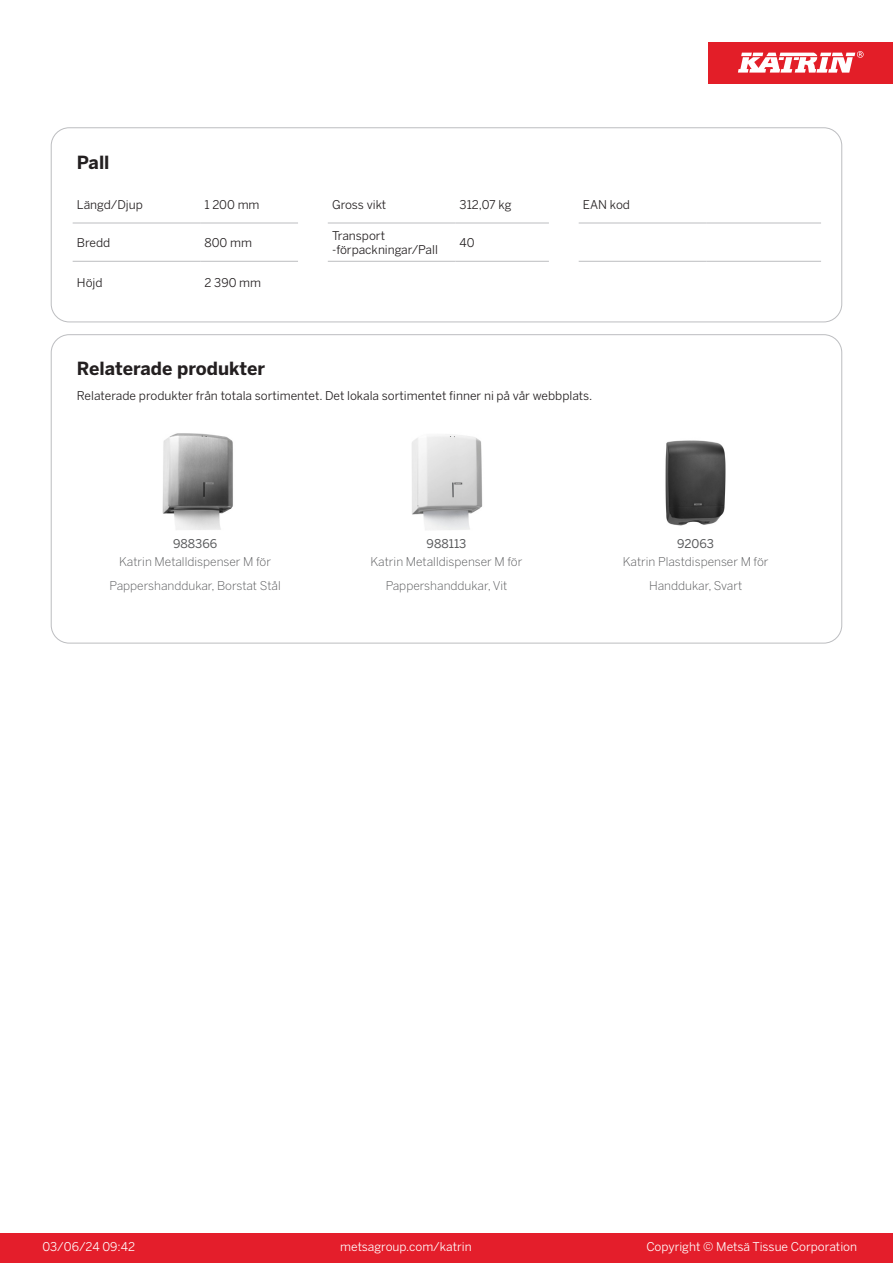
<style>
.page{position:relative;width:893px;height:1263px;background:#fff}
.page>*{position:absolute;margin:0;border:0;box-sizing:border-box;transform-origin:0 0}
.T_TableHeader{font:700 18px "Benton Sans";color:#231f20}
.T_TableBody{font:12px "Benton Sans";color:#231f20}
.T_RelatedName{font:300 12px/24px "Benton Sans";color:#57585a;text-align:center}
.t1{font:12px "Benton Sans";color:#fff}
.T_RelatedCode{font:12px "Benton Sans";color:#57585a}
</style>
<div class="page">
<div style="left:0;top:1233px;width:893px;height:30px;background:#e41e2b"></div>
<div style="left:708px;top:43px;width:185px;height:41px;background:#e31e28"></div>
<svg style="left:738px;top:51px;width:126px;height:22px"></svg>
<hr style="left:73px;top:223px;width:127px;height:1px;background:#bcbdc0">
<hr style="left:200px;top:223px;width:98px;height:1px;background:#bcbdc0">
<hr style="left:328px;top:223px;width:127px;height:1px;background:#bcbdc0">
<hr style="left:455px;top:223px;width:94px;height:1px;background:#bcbdc0">
<hr style="left:579px;top:223px;width:127px;height:1px;background:#bcbdc0">
<hr style="left:706px;top:223px;width:115px;height:1px;background:#bcbdc0">
<hr style="left:73px;top:261px;width:127px;height:1px;background:#bcbdc0">
<hr style="left:200px;top:261px;width:98px;height:1px;background:#bcbdc0">
<hr style="left:328px;top:261px;width:127px;height:1px;background:#bcbdc0">
<hr style="left:455px;top:261px;width:94px;height:1px;background:#bcbdc0">
<hr style="left:579px;top:261px;width:127px;height:1px;background:#bcbdc0">
<hr style="left:706px;top:261px;width:115px;height:1px;background:#bcbdc0">
<div style="left:51px;top:128px;width:791px;height:194px;border:1px solid #bcbdc0;border-radius:18px"></div>
<img style="left:162px;top:433px;width:71px;height:97px">
<img style="left:412px;top:435px;width:71px;height:95px">
<img style="left:665px;top:440px;width:61px;height:86px">
<p class="T_TableHeader" style="left:77px;top:151px;width:34px">Pall</p>
<p class="T_TableBody" style="left:77px;top:197px;width:68px">Längd/Djup</p>
<p class="T_TableBody" style="left:204px;top:197px;width:57px">1 200 mm</p>
<p class="T_TableBody" style="left:332px;top:197px;width:56px">Gross vikt</p>
<p class="T_TableBody" style="left:460px;top:197px;width:53px">312,07 kg</p>
<p class="T_TableBody" style="left:583px;top:197px;width:49px">EAN kod</p>
<p class="T_TableBody" style="left:77px;top:235px;width:35px">Bredd</p>
<p class="T_TableBody" style="left:204px;top:235px;width:49px">800 mm</p>
<p class="T_TableBody" style="left:332px;top:228px;width:55px">Transport</p>
<p class="T_TableBody" style="left:332px;top:243px;width:107px">-förpackningar/Pall</p>
<p class="T_TableBody" style="left:460px;top:235px;width:17px">40</p>
<p class="T_TableBody" style="left:77px;top:276px;width:27px">Höjd</p>
<p class="T_TableBody" style="left:204px;top:276px;width:58px">2 390 mm</p>
<p class="T_TableHeader" style="left:77px;top:357px;width:190px">Relaterade produkter</p>
<p class="T_TableBody" style="left:77px;top:388px;width:517px">Relaterade produkter från totala sortimentet. Det lokala sortimentet finner ni på vår webbplats.</p>
<p class="T_RelatedCode" style="left:173px;top:537px;width:46px">988366</p>
<p class="T_RelatedCode" style="left:427px;top:537px;width:41px">988113</p>
<p class="T_RelatedCode" style="left:677px;top:537px;width:38px">92063</p>
<p class="T_RelatedName" style="left:110px;top:550px;width:173px">Katrin Metalldispenser M för<br>Pappershanddukar, Borstat Stål</p>
<p class="T_RelatedName" style="left:370px;top:550px;width:153px">Katrin Metalldispenser M för<br>Pappershanddukar, Vit</p>
<p class="T_RelatedName" style="left:623px;top:550px;width:147px">Katrin Plastdispenser M för<br>Handdukar, Svart</p>
<p class="t1" style="left:43px;top:1239px;width:94px">03/06/24 09:42</p>
<p class="t1" style="left:340px;top:1239px;width:133px">metsagroup.com/katrin</p>
<p class="t1" style="left:646px;top:1239px;width:212px">Copyright © Metsä Tissue Corporation</p>
</div>
